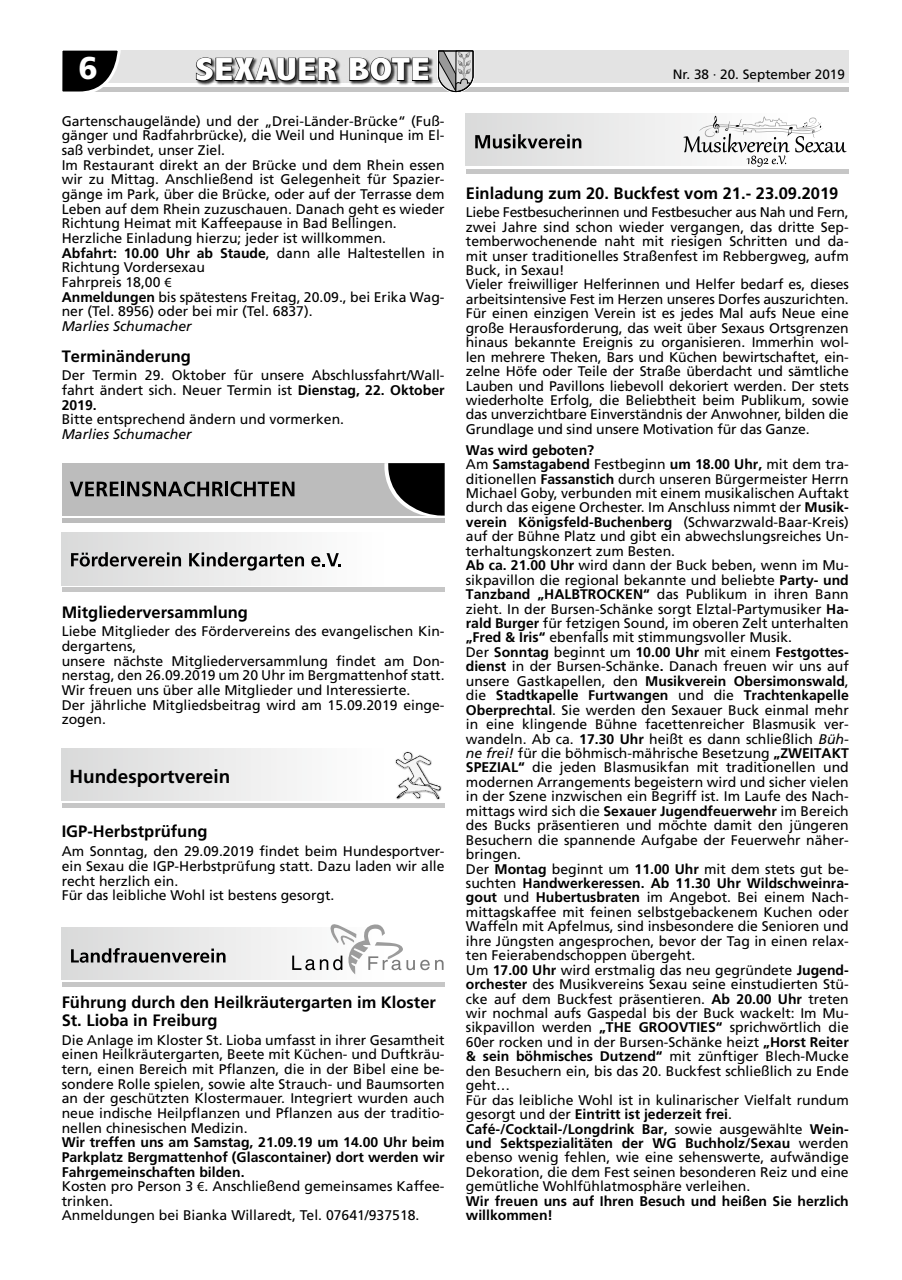
<style>
.page{position:relative;width:902px;height:1280px;background:#fff}
.page>*{position:absolute;margin:0;border:0;box-sizing:border-box;transform-origin:0 0}
.t1{font:800 condensed 32.25px "Abadi";letter-spacing:.01em;color:#fff;scale:1.26 1}
.t2{font:900 31.5px "Frutiger";color:#fff}
.t3{font:700 18.9px "Frutiger";color:#000}
.t4{font:700 16.5px/18px "Frutiger";color:#000}
.t5{font:13.95px/14.4px "Frutiger";color:#000}
.t6{font:700 13.95px/14.7px "Frutiger";color:#000}
.t7{font:italic 13.95px "Frutiger";color:#000}
.t8{font:13.5px "Frutiger";color:#000}
.s1{font-weight:700}
.s2{font-family:"Myriad Pro"}
.s3{font-style:italic}
.s4{font-weight:400}
.s5{font-family:"Myriad Pro";font-weight:400}
</style>
<div class="page">
<hr style="left:62px;top:87px;width:786px;height:4px;background:#c4c4c4">
<div style="left:62px;top:51px;width:786px;height:32px;background:#e3e3e3"></div>
<svg style="left:62px;top:50px;width:60px;height:42px"></svg>
<svg style="left:437px;top:50px;width:37px;height:43px"></svg>
<div style="left:196px;top:57px;width:237px;height:28px;background:#000;opacity:.75"></div>
<svg style="left:195px;top:57px;width:143px;height:25px;background:#535353"></svg>
<svg style="left:348px;top:57px;width:81px;height:25px;background:#565656"></svg>
<div style="left:62px;top:463px;width:382px;height:52px;background:#bcbcbc"></div>
<hr style="left:62px;top:518px;width:382px;height:4px;background:#bcbcbc">
<svg style="left:70px;top:481px;width:48px;height:15px"></svg>
<hr style="left:121px;top:482px;width:3px;height:14px;background:#000">
<svg style="left:127px;top:481px;width:96px;height:16px"></svg>
<hr style="left:225px;top:482px;width:3px;height:14px;background:#000">
<svg style="left:230px;top:481px;width:64px;height:16px"></svg>
<svg style="left:381px;top:463px;width:63px;height:53px"></svg>
<div style="left:62px;top:533px;width:382px;height:52px;background:linear-gradient(to right,#dadbdb,#fff)"></div>
<hr style="left:62px;top:588px;width:382px;height:4px;background:#c6c6c6">
<svg style="left:71px;top:552px;width:110px;height:14px;background:#8c8c8c"></svg>
<svg style="left:189px;top:552px;width:115px;height:18px"></svg>
<svg style="left:311px;top:553px;width:29px;height:13px"></svg>
<div style="left:62px;top:748px;width:382px;height:53px;background:linear-gradient(to right,#dadbdb,#fff)"></div>
<hr style="left:62px;top:803px;width:382px;height:4px;background:#c6c6c6">
<svg style="left:394px;top:751px;width:47px;height:49px"></svg>
<div style="left:62px;top:927px;width:382px;height:53px;background:linear-gradient(to right,#dadbdb,#fff)"></div>
<hr style="left:62px;top:982px;width:382px;height:4px;background:#c6c6c6">
<svg style="left:71px;top:948px;width:154px;height:15px;background:#939393"></svg>
<svg style="left:435px;top:960px;width:8px;height:10px"></svg>
<svg style="left:292px;top:924px;width:137px;height:50px"></svg>
<svg style="left:466px;top:114px;width:381px;height:52px"></svg>
<hr style="left:466px;top:169px;width:382px;height:4px;background:#c6c6c6">
<svg style="left:475px;top:134px;width:106px;height:15px;background:#8d8d8d"></svg>
<svg style="left:683px;top:116px;width:163px;height:51px"></svg>
<h2 class="t2" style="left:79px;top:49px;width:21px">6</h2>
<h1 class="t1" style="left:195px;top:52px;width:188px">SEXAUER BOTE</h1>
<p class="t8" style="left:672px;top:66px;width:174px">Nr. 38 · 20. September 2019</p>
<p class="t5" style="left:62px;top:113px;width:384px">Gartenschaugelände) und der „Drei-Länder-Brücke“ (Fuß&shy;gänger und Radfahrbrücke), die Weil und Huninque im El&shy;saß verbindet, unser Ziel.<br>Im Restaurant direkt an der Brücke und dem Rhein essen wir zu Mittag. Anschließend ist Gelegenheit für Spazier&shy;gänge im Park, über die Brücke, oder auf der Terrasse dem Leben auf dem Rhein zuzuschauen. Danach geht es wieder Richtung Heimat mit Kaffeepause in Bad Bellingen.<br>Herzliche Einladung hierzu; jeder ist willkommen. <span class="s1">abfahrt: 10.00 uhr ab Staude</span>, dann alle Haltestellen in Richtung Vordersexau<br>Fahrpreis 18,00 <span class="s2">€<br></span><span class="s1">anmeldungen</span> bis spätestens Freitag, 20.09., bei Erika Wag&shy;ner (Tel. 8956) oder bei mir (Tel. 6837).</p>
<p class="t7" style="left:62px;top:318px;width:131px">Marlies Schumacher</p>
<p class="t4" style="left:62px;top:347px;width:131px">Terminänderung</p>
<p class="t5" style="left:62px;top:368px;width:384px;text-align:justify">Der Termin 29. Oktober für unsere Abschlussfahrt/Wall&shy;fahrt ändert sich. Neuer Termin ist <span class="s1">Dienstag, 22. Oktober 2019.</span></p>
<p class="t5" style="left:62px;top:412px;width:284px">Bitte entsprechend ändern und vormerken.</p>
<p class="t7" style="left:62px;top:426px;width:131px">Marlies Schumacher</p>
<p class="t4" style="left:466px;top:184px;width:374px">einladung zum 20. Buckfest vom 21.- 23.09.2019</p>
<p class="t5" style="left:466px;top:205px;width:384px">Liebe Festbesucherinnen und Festbesucher aus Nah und Fern, zwei Jahre sind schon wieder vergangen, das dritte Sep&shy;temberwochenende naht mit riesigen Schritten und da&shy;mit unser traditionelles Straßenfest im Rebbergweg, aufm Buck, in Sexau!<br>Vieler freiwilliger Helferinnen und Helfer bedarf es, dieses arbeitsintensive Fest im Herzen unseres Dorfes auszurichten.<br>Für einen einzigen Verein ist es jedes Mal aufs Neue eine große Herausforderung, das weit über Sexaus Ortsgrenzen hinaus bekannte Ereignis zu organisieren. Immerhin wol&shy;len mehrere Theken, Bars und Küchen bewirtschaftet, ein&shy;zelne Höfe oder Teile der Straße überdacht und sämtliche Lauben und Pavillons liebevoll dekoriert werden. Der stets wiederholte Erfolg, die Beliebtheit beim Publikum, sowie das unverzichtbare Einverständnis der Anwohner, bilden die Grundlage und sind unsere Motivation für das Ganze.</p>
<p class="t5" style="left:466px;top:442px;width:384px"><span class="s1">Was wird geboten?<br></span>Am <span class="s1">Samstagabend</span> Festbeginn <span class="s1">um 18.00 uhr,</span> mit dem tra&shy;ditionellen <span class="s1">Fassanstich</span> durch unseren Bürgermeister Herrn Michael Goby, verbunden mit einem musikalischen Auftakt durch das eigene Orchester. Im Anschluss nimmt der <span class="s1">Musik&shy;verein Königsfeld-Buchenberg</span> (Schwarzwald-Baar-Kreis) auf der Bühne Platz und gibt ein abwechslungsreiches Un&shy;terhaltungskonzert zum Besten.<br><span class="s1">ab ca. 21.00 uhr</span> wird dann der Buck beben, wenn im Mu&shy;sikpavillon die regional bekannte und beliebte <span class="s1">Party- und Tanzband „HaLBTROCKeN“</span> das Publikum in ihren Bann zieht. In der Bursen-Schänke sorgt Elztal-Partymusiker <span class="s1">Ha&shy;rald Burger</span> für fetzigen Sound, im oberen Zelt unterhalten <span class="s1">„Fred &amp; Iris“</span> ebenfalls mit stimmungsvoller Musik.<br>Der <span class="s1">Sonntag</span> beginnt um <span class="s1">10.00 uhr</span> mit einem <span class="s1">Festgottes&shy;dienst</span> in der Bursen-Schänke<span class="s1">.</span> Danach freuen wir uns auf unsere Gastkapellen, den <span class="s1">Musikverein Obersimonswald</span>, die <span class="s1">Stadtkapelle Furtwangen</span> und die <span class="s1">Trachtenkapelle Oberprechtal</span>. Sie werden den Sexauer Buck einmal mehr in eine klingende Bühne facettenreicher Blasmusik ver&shy;wandeln. Ab ca. <span class="s1">17.30 uhr</span> heißt es dann schließlich <span class="s3">Büh&shy;ne frei!</span> für die böhmisch-mährische Besetzung <span class="s1">„ZWeITaKT SPeZIaL“</span> die jeden Blasmusikfan mit traditionellen und modernen Arrangements begeistern wird und sicher vielen in der Szene inzwischen ein Begriff ist. Im Laufe des Nach&shy;mittags wird sich die <span class="s1">Sexauer Jugendfeuerwehr</span> im Bereich des Bucks präsentieren und möchte damit den jüngeren Besuchern die spannende Aufgabe der Feuerwehr näher&shy;bringen.<br>Der <span class="s1">Montag</span> beginnt um <span class="s1">11.00 uhr</span> mit dem stets gut be&shy;suchten <span class="s1">Handwerkeressen. ab 11.30 uhr Wildschweinra&shy;gout</span> und <span class="s1">Hubertusbraten</span> im Angebot. Bei einem Nach&shy;mittagskaffee mit feinen selbstgebackenem Kuchen oder Waffeln mit Apfelmus, sind insbesondere die Senioren und ihre Jüngsten angesprochen, bevor der Tag in einen relax&shy;ten Feierabendschoppen übergeht.<br>Um <span class="s1">17.00 uhr</span> wird erstmalig das neu gegründete <span class="s1">Jugend&shy;orchester</span> des Musikvereins Sexau seine einstudierten Stü&shy;cke auf dem Buckfest präsentieren. <span class="s1">ab 20.00 uhr</span> treten wir nochmal aufs Gaspedal bis der Buck wackelt: Im Mu&shy;sikpavillon werden <span class="s1">„THe GROOVTIeS“</span> sprichwörtlich die 60er rocken und in der Bursen-Schänke heizt <span class="s1">„Horst Reiter &amp; sein böhmisches Dutzend“</span> mit zünftiger Blech-Mucke den Besuchern ein, bis das 20. Buckfest schließlich zu Ende geht…<br>Für das leibliche Wohl ist in kulinarischer Vielfalt rundum gesorgt und der <span class="s1">eintritt ist jederzeit frei</span>.<br><span class="s1">Café-/Cocktail-/Longdrink Bar,</span> sowie ausgewählte <span class="s1">Wein&shy;und Sektspezialitäten der WG Buchholz/Sexau</span> werden ebenso wenig fehlen, wie eine sehenswerte, aufwändige Dekoration, die dem Fest seinen besonderen Reiz und eine gemütliche Wohlfühlatmosphäre verleihen.</p>
<p class="t6" style="left:466px;top:1194px;width:384px">Wir freuen uns auf Ihren Besuch und heißen Sie herzlich willkommen!</p>
<p class="t4" style="left:62px;top:603px;width:188px">Mitgliederversammlung</p>
<p class="t5" style="left:62px;top:624px;width:384px">Liebe Mitglieder des Fördervereins des evangelischen Kin&shy;dergartens,<br>unsere nächste Mitgliederversammlung findet am Don&shy;nerstag, den 26.09.2019 um 20 Uhr im Bergmattenhof statt.<br>Wir freuen uns über alle Mitglieder und Interessierte.<br>Der jährliche Mitgliedsbeitrag wird am 15.09.2019 einge&shy;zogen.</p>
<h3 class="t3" style="left:69px;top:766px;width:162px">Hundesportverein</h3>
<p class="t4" style="left:62px;top:822px;width:147px">IGP-Herbstprüfung</p>
<p class="t5" style="left:62px;top:844px;width:384px">Am Sonntag, den 29.09.2019 findet beim Hundesportver&shy;ein Sexau die IGP-Herbstprüfung statt. Dazu laden wir alle recht herzlich ein.<br>Für das leibliche Wohl ist bestens gesorgt.</p>
<p class="t4" style="left:62px;top:993px;width:376px">Führung durch den Heilkräutergarten im Kloster<br>St. Lioba in Freiburg</p>
<p class="t5" style="left:62px;top:1032px;width:384px;text-align:justify">Die Anlage im Kloster St. Lioba umfasst in ihrer Gesamtheit einen Heilkräutergarten, Beete mit Küchen- und Duftkräu&shy;tern, einen Bereich mit Pflanzen, die in der Bibel eine be&shy;sondere Rolle spielen, sowie alte Strauch- und Baumsorten an der geschützten Klostermauer. Integriert wurden auch neue indische Heilpflanzen und Pflanzen aus der traditio&shy;nellen chinesischen Medizin.</p>
<p class="t6" style="left:62px;top:1135px;width:384px">Wir treffen uns am Samstag, 21.09.19 um 14.00 uhr beim Parkplatz Bergmattenhof (Glascontainer) dort werden wir Fahrgemeinschaften bilden.<br><span class="s4">Kosten pro Person 3</span> <span class="s5">€</span><span class="s4">. Anschließend gemeinsames Kaffee&shy;trinken.<br>Anmeldungen bei Bianka Willaredt, Tel. 07641/937518.</span></p>
</div>
